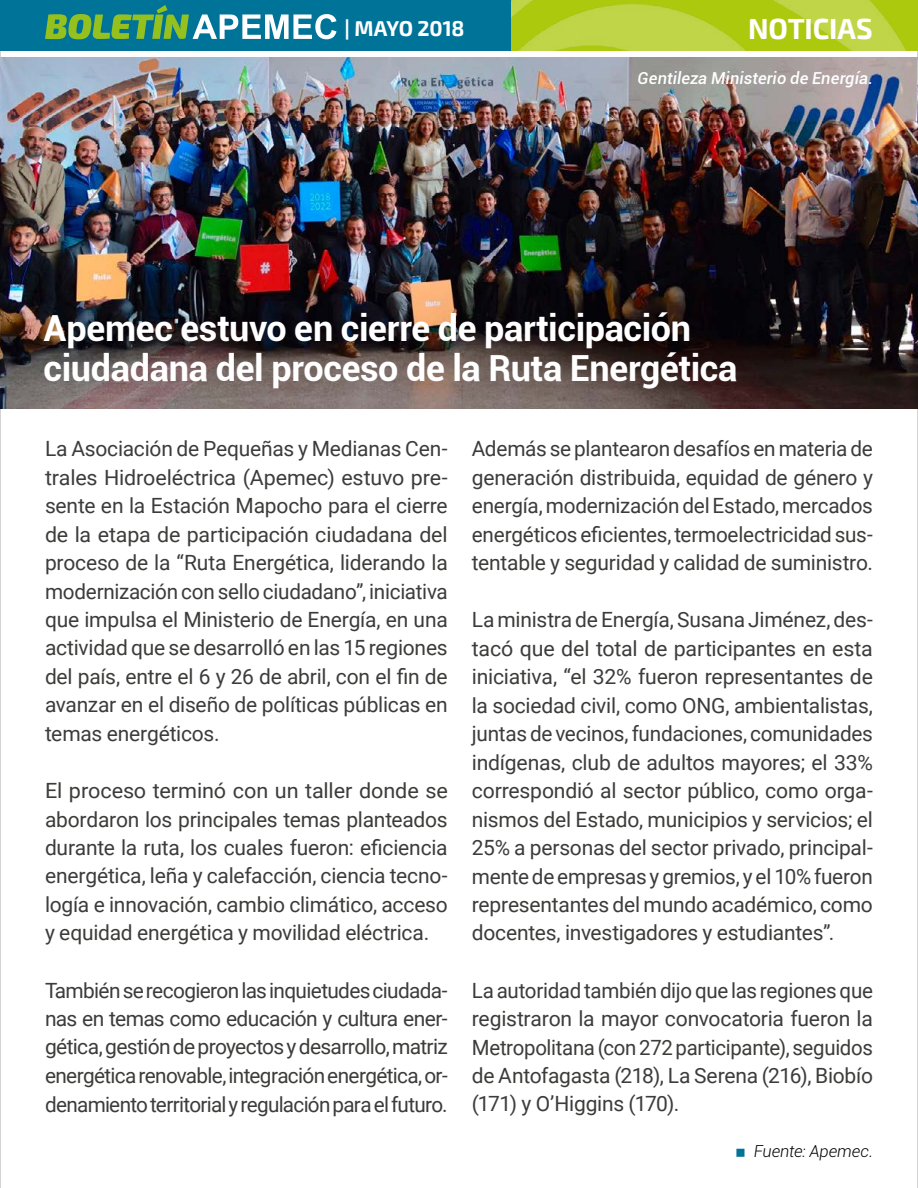
<style>
.page{position:relative;width:918px;height:1188px;background:#fff}
.page>*{position:absolute;margin:0;border:0;box-sizing:border-box;transform-origin:0 0}
.t1{font:700 36px/40.5px "Roboto";letter-spacing:-.01em;color:#fff}
.t2{font:700 28.5px "Exo 2";letter-spacing:-.005em;color:#fff}
.t3{font:21px/28.5px "Roboto";letter-spacing:-.015em;color:#3c3c3b;text-align:justify}
.t4{font:700 21px "Exo 2";letter-spacing:-.01em;color:#fff}
.t5{font:italic 500 16.5px "Roboto";letter-spacing:.01em;color:#fff}
.t6{font:italic 300 16.5px "Roboto";color:#000}
</style>
<div class="page">
<img style="left:0;top:57px;width:918px;height:352px">
<div style="left:0;top:0;width:512px;height:51px;background:#007398"></div>
<img style="left:512px;top:0;width:406px;height:51px">
<svg style="left:45px;top:5px;width:292px;height:34px"></svg>
<p class="t4" style="left:345px;top:16px;width:121px">| MAYO 2018</p>
<h2 class="t2" style="left:748px;top:12px;width:126px">NOTICIAS</h2>
<p class="t5" style="left:638px;top:67px;width:237px">Gentileza Ministerio de Energía.</p>
<h1 class="t1" style="left:44px;top:306px;width:696px">Apemec estuvo en cierre de participación ciudadana del proceso de la Ruta Energética</h1>
<p class="t3" style="left:45px;top:434px;width:404px">La Asociación de Pequeñas y Medianas Cen&shy;trales Hidroeléctrica (Apemec) estuvo pre&shy;sente en la Estación Mapocho para el cierre de la etapa de participación ciudadana del proceso de la “Ruta Energética, liderando la modernización con sello ciudadano”, iniciativa que impulsa el Ministerio de Energía, en una actividad que se desarrolló en las 15 regiones del país, entre el 6 y 26 de abril, con el fin de avanzar en el diseño de políticas públicas en temas energéticos.</p>
<p class="t3" style="left:45px;top:776px;width:404px">El proceso terminó con un taller donde se abordaron los principales temas planteados durante la ruta, los cuales fueron: eficiencia energética, leña y calefacción, ciencia tecno&shy;logía e innovación, cambio climático, acceso y equidad energética y movilidad eléctrica.</p>
<p class="t3" style="left:45px;top:975px;width:404px">También se recogieron las inquietudes ciudada&shy;nas en temas como educación y cultura ener&shy;gética, gestión de proyectos y desarrollo, matriz energética renovable, integración energética, or&shy;denamiento territorial y regulación para el futuro.</p>
<p class="t3" style="left:472px;top:434px;width:403px">Además se plantearon desafíos en materia de generación distribuida, equidad de género y energía, modernización del Estado, mercados energéticos eficientes, termoelectricidad sus&shy;tentable y seguridad y calidad de suministro.</p>
<p class="t3" style="left:472px;top:605px;width:403px">La ministra de Energía, Susana Jiménez, des&shy;tacó que del total de participantes en esta iniciativa, “el 32% fueron representantes de la sociedad civil, como ONG, ambientalistas, juntas de vecinos, fundaciones, comunidades indígenas, club de adultos mayores; el 33% correspondió al sector público, como orga&shy;nismos del Estado, municipios y servicios; el 25% a personas del sector privado, principal&shy;mente de empresas y gremios, y el 10% fueron representantes del mundo académico, como docentes, investigadores y estudiantes”.</p>
<p class="t3" style="left:472px;top:975px;width:403px">La autoridad también dijo que las regiones que registraron la mayor convocatoria fueron la Metropolitana (con 272 participante), seguidos de Antofagasta (218), La Serena (216), Biobío (171) y O’Higgins (170).</p>
<p class="t6" style="left:754px;top:1139px;width:121px">Fuente: Apemec.</p>
</div>
